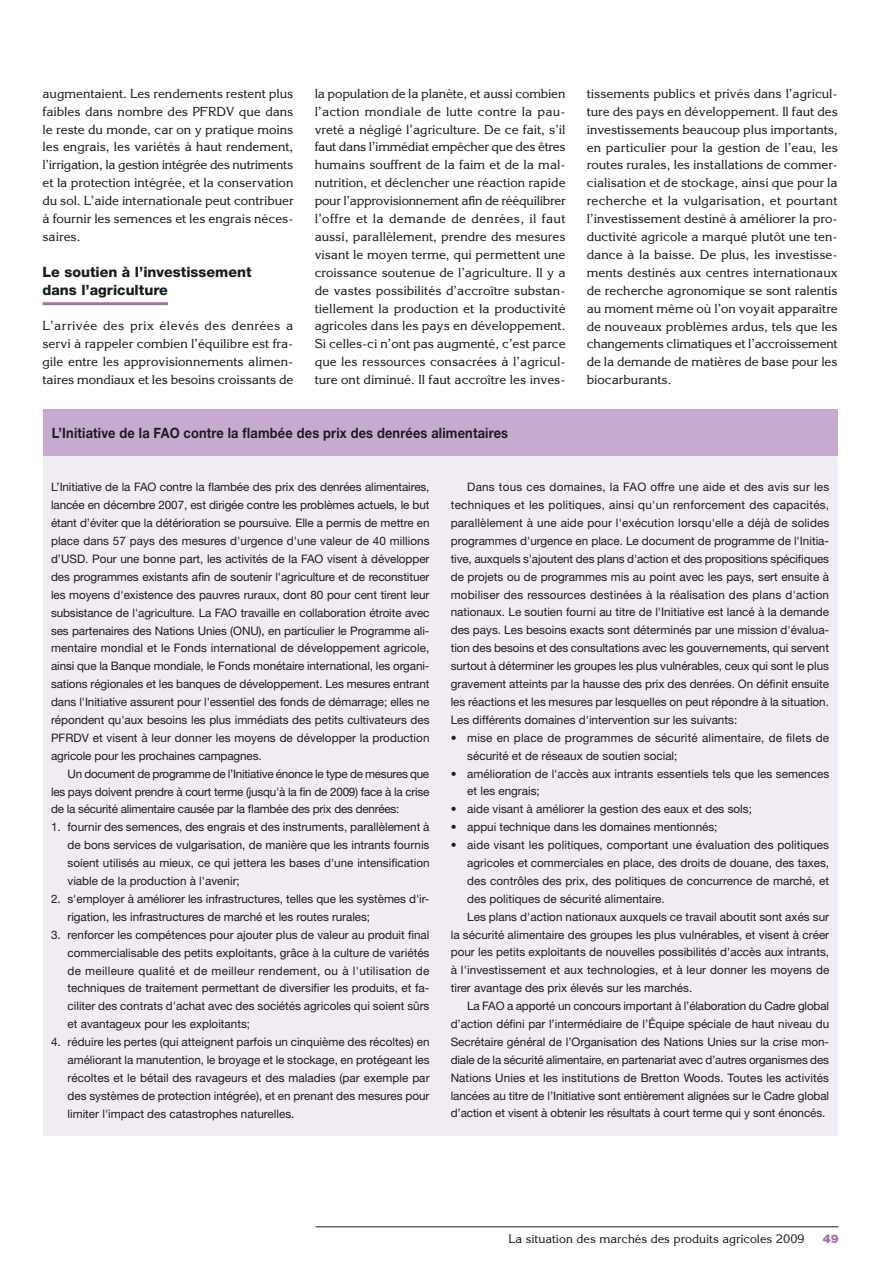
<style>
.page{position:relative;width:893px;height:1263px;background:#fff}
.page>*{position:absolute;margin:0;border:0;box-sizing:border-box;transform-origin:0 0}
.t1{font:700 14.25px "Helvetica Neue";letter-spacing:.015em;color:#1b1c20;scale:.9 1}
.t2{font:800 14.25px/17.9px "Helvetica Neue";color:#1b1c20}
.t3{font:12.75px/17.9px "Korinna";color:#1b1c20;text-align:justify}
.t4{font:12px "Korinna";color:#1b1c20}
.t5{font:900 12px "Helvetica Neue";color:#a670ad}
.t6{font:11.7px/17.9px "Helvetica Neue";color:#1b1c20;text-align:justify}
.t7{font:11.7px/17.9px "Helvetica Neue";letter-spacing:.02em;color:#1b1c20}
</style>
<div class="page">
<hr style="left:315px;top:1226px;width:523px;height:1px;background:#1b1c20">
<div style="left:43px;top:419px;width:795px;height:717px;background:#f1ebf4"></div>
<div style="left:43px;top:409px;width:795px;height:47px;background:#c7aad0"></div>
<hr style="left:43px;top:302px;width:125px;height:3px;background:#a670ad">
<p class="t3" style="left:43px;top:84px;width:253px">augmentaient. Les rendements restent plus faibles dans nombre des PFRDV que dans le reste du monde, car on y pratique moins les engrais, les variétés à haut rendement, l’irrigation, la gestion intégrée des nutriments et la protection intégrée, et la conservation du sol. L’aide internationale peut contribuer à fournir les semences et les engrais néces&shy;saires.</p>
<p class="t2" style="left:43px;top:263px;width:211px">Le soutien à l’investissement dans l’agriculture</p>
<p class="t3" style="left:43px;top:317px;width:252px">L’arrivée des prix élevés des denrées a servi à rappeler combien l’équilibre est fra&shy;gile entre les approvisionnements alimen&shy;taires mondiaux et les besoins croissants de</p>
<p class="t3" style="left:315px;top:84px;width:253px">la population de la planète, et aussi combien l’action mondiale de lutte contre la pau&shy;vreté a négligé l’agriculture. De ce fait, s’il faut dans l’immédiat empêcher que des êtres humains souffrent de la faim et de la mal&shy;nutrition, et déclencher une réaction rapide pour l’approvisionnement afin de rééquilibrer l’offre et la demande de denrées, il faut aussi, parallèlement, prendre des mesures visant le moyen terme, qui permettent une croissance soutenue de l’agriculture. Il y a de vastes possibilités d’accroître substan&shy;tiellement la production et la productivité agricoles dans les pays en développement.<br>Si celles-ci n’ont pas augmenté, c’est parce que les ressources consacrées à l’agricul&shy;ture ont diminué. Il faut accroître les inves-</p>
<p class="t3" style="left:587px;top:84px;width:253px">tissements publics et privés dans l’agricul&shy;ture des pays en développement. Il faut des investissements beaucoup plus importants, en particulier pour la gestion de l’eau, les routes rurales, les installations de commer&shy;cialisation et de stockage, ainsi que pour la recherche et la vulgarisation, et pourtant l’investissement destiné à améliorer la pro&shy;ductivité agricole a marqué plutôt une ten&shy;dance à la baisse. De plus, les investisse&shy;ments destinés aux centres internationaux de recherche agronomique se sont ralentis au moment même où l’on voyait apparaître de nouveaux problèmes ardus, tels que les changements climatiques et l’accroissement de la demande de matières de base pour les biocarburants.</p>
<p class="t1" style="left:52px;top:424px;width:509px">L’Initiative de la FAO contre la flambée des prix des denrées alimentaires</p>
<p class="t6" style="left:51px;top:478px;width:380px">L’Initiative de la FAO contre la flambée des prix des denrées alimentaires, lancée en décembre 2007, est dirigée contre les problèmes actuels, le but étant d’éviter que la détérioration se poursuive. Elle a permis de mettre en place dans 57 pays des mesures d'urgence d'une valeur de 40 millions d’USD. Pour une bonne part, les activités de la FAO visent à développer des programmes existants afin de soutenir l'agriculture et de reconstituer les moyens d'existence des pauvres ruraux, dont 80 pour cent tirent leur subsistance de l'agriculture. La FAO travaille en collaboration étroite avec ses partenaires des Nations Unies (ONU), en particulier le Programme ali&shy;mentaire mondial et le Fonds international de développement agricole, ainsi que la Banque mondiale, le Fonds monétaire international, les organi&shy;sations régionales et les banques de développement. Les mesures entrant dans l'Initiative assurent pour l'essentiel des fonds de démarrage; elles ne répondent qu'aux besoins les plus immédiats des petits cultivateurs des PFRDV et visent à leur donner les moyens de développer la production agricole pour les prochaines campagnes.</p>
<p class="t6" style="left:51px;top:764px;width:380px;text-indent:16px">Un document de programme de l’Initiative énonce le type de mesures que les pays doivent prendre à court terme (jusqu'à la fin de 2009) face à la crise de la sécurité alimentaire causée par la flambée des prix des denrées:</p>
<p class="t6" style="left:68px;top:818px;width:364px;text-indent:-16px">1. fournir des semences, des engrais et des instruments, parallèlement à de bons services de vulgarisation, de manière que les intrants fournis soient utilisés au mieux, ce qui jettera les bases d'une intensification viable de la production à l'avenir;</p>
<p class="t6" style="left:68px;top:890px;width:363px;text-indent:-16px">2. s'employer à améliorer les infrastructures, telles que les systèmes d'ir&shy;rigation, les infrastructures de marché et les routes rurales;</p>
<p class="t6" style="left:68px;top:925px;width:363px;text-indent:-16px">3. renforcer les compétences pour ajouter plus de valeur au produit final commercialisable des petits exploitants, grâce à la culture de variétés de meilleure qualité et de meilleur rendement, ou à l'utilisation de techniques de traitement permettant de diversifier les produits, et fa&shy;ciliter des contrats d'achat avec des sociétés agricoles qui soient sûrs et avantageux pour les exploitants;</p>
<p class="t6" style="left:68px;top:1033px;width:364px;text-indent:-16px">4. réduire les pertes (qui atteignent parfois un cinquième des récoltes) en améliorant la manutention, le broyage et le stockage, en protégeant les récoltes et le bétail des ravageurs et des maladies (par exemple par des systèmes de protection intégrée), et en prenant des mesures pour limiter l'impact des catastrophes naturelles.</p>
<p class="t6" style="left:451px;top:478px;width:380px;text-indent:16px">Dans tous ces domaines, la FAO offre une aide et des avis sur les techniques et les politiques, ainsi qu'un renforcement des capacités, parallèlement à une aide pour l'exécution lorsqu'elle a déjà de solides programmes d'urgence en place. Le document de programme de l'Initia&shy;tive, auxquels s'ajoutent des plans d'action et des propositions spécifiques de projets ou de programmes mis au point avec les pays, sert ensuite à mobiliser des ressources destinées à la réalisation des plans d'action nationaux. Le soutien fourni au titre de l'Initiative est lancé à la demande des pays. Les besoins exacts sont déterminés par une mission d'évalua&shy;tion des besoins et des consultations avec les gouvernements, qui servent surtout à déterminer les groupes les plus vulnérables, ceux qui sont le plus gravement atteints par la hausse des prix des denrées. On définit ensuite les réactions et les mesures par lesquelles on peut répondre à la situation.<br>Les différents domaines d'intervention sur les suivants:</p>
<p class="t7" style="left:467px;top:728px;width:363px;text-indent:-17px">• mise en place de programmes de sécurité alimentaire, de filets de sécurité et de réseaux de soutien social;</p>
<p class="t6" style="left:467px;top:764px;width:363px;text-indent:-16px">• amélioration de l'accès aux intrants essentiels tels que les semences et les engrais;</p>
<p class="t6" style="left:451px;top:800px;width:303px">• aide visant à améliorer la gestion des eaux et des sols;</p>
<p class="t6" style="left:451px;top:818px;width:268px">• appui technique dans les domaines mentionnés;</p>
<p class="t6" style="left:451px;top:836px;width:380px">• aide visant les politiques, comportant une évaluation des politiques</p>
<p class="t6" style="left:467px;top:854px;width:363px">agricoles et commerciales en place, des droits de douane, des taxes,</p>
<p class="t6" style="left:467px;top:871px;width:364px">des contrôles des prix, des politiques de concurrence de marché, et</p>
<p class="t6" style="left:467px;top:889px;width:199px">des politiques de sécurité alimentaire.</p>
<p class="t6" style="left:467px;top:907px;width:363px">Les plans d'action nationaux auxquels ce travail aboutit sont axés sur</p>
<p class="t6" style="left:451px;top:925px;width:380px">la sécurité alimentaire des groupes les plus vulnérables, et visent à créer</p>
<p class="t6" style="left:451px;top:943px;width:380px">pour les petits exploitants de nouvelles possibilités d'accès aux intrants,</p>
<p class="t6" style="left:451px;top:961px;width:380px">à l'investissement et aux technologies, et à leur donner les moyens de</p>
<p class="t6" style="left:451px;top:979px;width:243px">tirer avantage des prix élevés sur les marchés.</p>
<p class="t6" style="left:467px;top:997px;width:363px">La FAO a apporté un concours important à l’élaboration du Cadre global</p>
<p class="t6" style="left:451px;top:1015px;width:380px">d’action défini par l’intermédiaire de l’Équipe spéciale de haut niveau du</p>
<p class="t6" style="left:451px;top:1033px;width:380px">Secrétaire général de l’Organisation des Nations Unies sur la crise mon-</p>
<p class="t6" style="left:451px;top:1050px;width:380px">diale de la sécurité alimentaire, en partenariat avec d’autres organismes des</p>
<p class="t6" style="left:451px;top:1068px;width:380px">Nations Unies et les institutions de Bretton Woods. Toutes les activités</p>
<p class="t6" style="left:451px;top:1086px;width:380px">lancées au titre de l’Initiative sont entièrement alignées sur le Cadre global</p>
<p class="t6" style="left:451px;top:1104px;width:376px">d’action et visent à obtenir les résultats à court terme qui y sont énoncés.</p>
<p class="t4" style="left:508px;top:1231px;width:298px">La situation des marchés des produits agricoles 2009</p>
<p class="t5" style="left:823px;top:1232px;width:18px">49</p>
</div>
